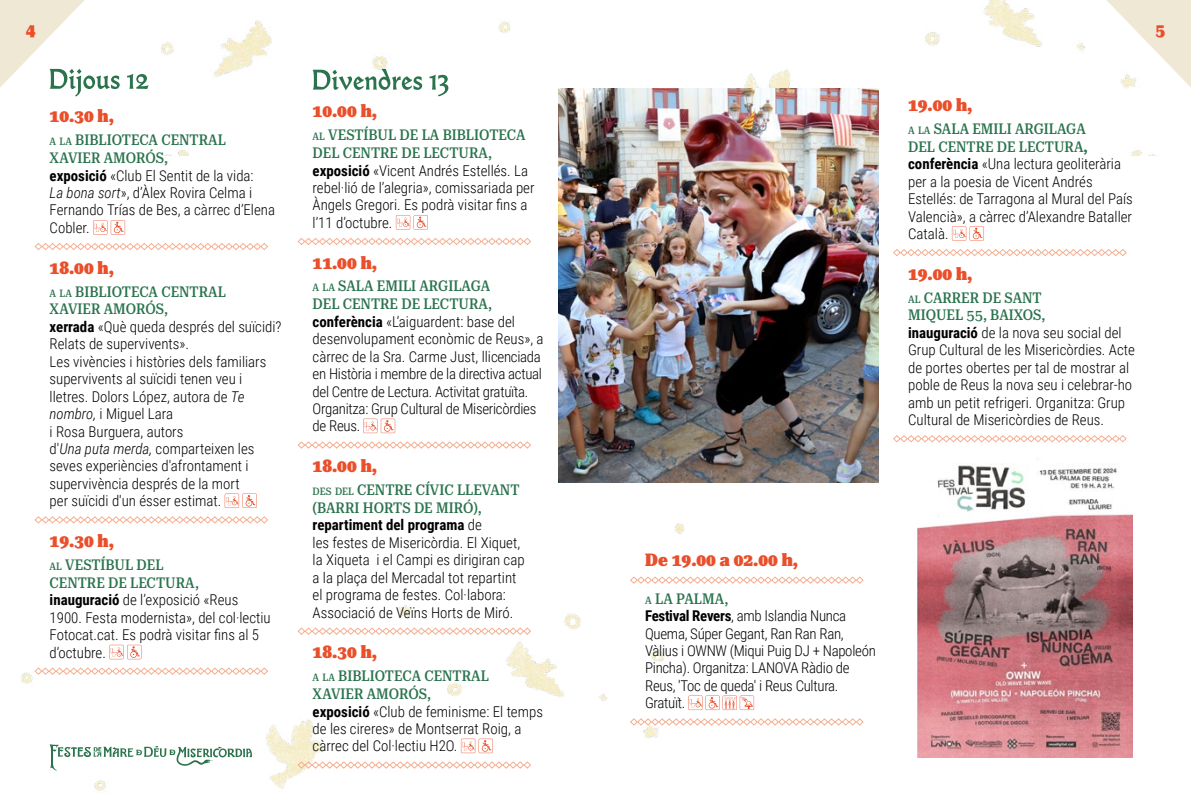
<style>
.page{position:relative;width:1191px;height:794px;background:#fff}
.page>*{position:absolute;margin:0;border:0;box-sizing:border-box;transform-origin:0 0}
.t1{font:900 17.5px "Roboto Serif 28 pt Condensed";color:#e94f2a}
.t2{font:300 14.88px/17.5px "Roboto Condensed";color:#000}
.t3{font:300 14.88px/17.5px "Roboto Condensed";letter-spacing:-.02em;color:#000}
.t4{font:500 14.88px/17.8px "Roboto Serif 28 pt Condensed";color:#2a734d}
.t5{font:500 10.33px "Roboto Serif 28 pt Condensed";color:#2a734d}
.s1{font-size:10.33px}
.s2{font-weight:700}
.s3{font-style:italic}
</style>
<div class="page">
<img style="left:21px;top:382px;width:734px;height:409px">
<img style="left:161px;top:0;width:993px;height:155px">
<svg style="left:1092px;top:0;width:99px;height:103px"></svg>
<svg style="left:34px;top:243px;width:234px;height:7px"></svg>
<svg style="left:34px;top:516px;width:234px;height:8px"></svg>
<svg style="left:34px;top:667px;width:234px;height:8px"></svg>
<svg style="left:0;top:0;width:120px;height:97px"></svg>
<svg style="left:127px;top:74px;width:22px;height:15px"></svg>
<svg style="left:93px;top:220px;width:32px;height:15px"></svg>
<svg style="left:225px;top:493px;width:32px;height:15px"></svg>
<svg style="left:109px;top:645px;width:32px;height:14px"></svg>
<svg style="left:297px;top:238px;width:234px;height:7px"></svg>
<svg style="left:297px;top:441px;width:234px;height:8px"></svg>
<svg style="left:297px;top:627px;width:234px;height:8px"></svg>
<svg style="left:297px;top:761px;width:234px;height:8px"></svg>
<svg style="left:313px;top:69px;width:109px;height:21px"></svg>
<svg style="left:429px;top:75px;width:19px;height:21px"></svg>
<svg style="left:396px;top:215px;width:32px;height:14px"></svg>
<svg style="left:363px;top:419px;width:32px;height:14px"></svg>
<svg style="left:461px;top:738px;width:32px;height:15px"></svg>
<svg style="left:630px;top:576px;width:234px;height:8px"></svg>
<svg style="left:630px;top:718px;width:234px;height:8px"></svg>
<svg style="left:688px;top:695px;width:66px;height:15px"></svg>
<svg style="left:893px;top:249px;width:233px;height:7px"></svg>
<svg style="left:893px;top:435px;width:233px;height:8px"></svg>
<svg style="left:952px;top:226px;width:32px;height:15px"></svg>
<img style="left:559px;top:88px;width:319px;height:395px">
<img style="left:917px;top:458px;width:215px;height:299px">
<svg style="left:50px;top:744px;width:202px;height:26px"></svg>
<p class="t1" style="left:26px;top:15px;width:11px">4</p>
<p class="t1" style="left:1155px;top:15px;width:11px">5</p>
<p class="t1" style="left:50px;top:102px;width:66px">10.30 h,</p>
<p class="t4" style="left:50px;top:130px;width:169px"><span class="s1">A LA</span> BIBLIOTECA CENTRAL<br>XAVIER AMORÓS,</p>
<p class="t2" style="left:50px;top:166px;width:227px"><span class="s2">exposició</span> «Club El Sentit de la vida:<br><span class="s3">La bona sort</span>», d’Àlex Rovira Celma i<br>Fernando Trías de Bes, a càrrec d’Elena<br>Cobler.</p>
<p class="t1" style="left:50px;top:253px;width:66px">18.00 h,</p>
<p class="t4" style="left:50px;top:281px;width:169px"><span class="s1">A LA</span> BIBLIOTECA CENTRAL<br>XAVIER AMORÓS,</p>
<p class="t2" style="left:50px;top:317px;width:233px"><span class="s2">xerrada</span> «Què queda després del suïcidi?<br>Relats de supervivents».<br>Les vivències i històries dels familiars supervivents al suïcidi tenen veu i lletres. Dolors López, autora de <span class="s3">Te nombro,</span> i Miguel Lara<br>i Rosa Burguera, autors<br>d'<span class="s3">Una puta merda,</span> comparteixen les seves experiències d'afrontament i supervivència després de la mort<br>per suïcidi d'un ésser estimat.</p>
<p class="t1" style="left:50px;top:526px;width:66px">19.30 h,</p>
<p class="t4" style="left:50px;top:554px;width:151px"><span class="s1">AL</span> VESTÍBUL DEL<br>CENTRE DE LECTURA,</p>
<p class="t2" style="left:50px;top:590px;width:223px"><span class="s2">inauguració</span> de l’exposició «Reus<br>1900. Festa modernista», del col·lectiu<br>Fotocat.cat. Es podrà visitar fins al 5 d’octubre.</p>
<p class="t1" style="left:313px;top:97px;width:66px">10.00 h,</p>
<p class="t4" style="left:313px;top:125px;width:214px"><span class="s1">AL</span> VESTÍBUL DE LA BIBLIOTECA<br>DEL CENTRE DE LECTURA,</p>
<p class="t2" style="left:313px;top:161px;width:223px"><span class="s2">exposició</span> «Vicent Andrés Estellés. La rebel·lió de l’alegria», comissariada per Àngels Gregori. Es podrà visitar fins a l’11 d’octubre.</p>
<p class="t1" style="left:313px;top:248px;width:66px">11.00 h,</p>
<p class="t4" style="left:313px;top:276px;width:44px"><span class="s1">A LA</span> SALA</p>
<p class="t4" style="left:313px;top:276px;width:181px;text-align:right">EMILI ARGILAGA<br>DEL CENTRE DE LECTURA,</p>
<p class="t3" style="left:313px;top:312px;width:232px"><span class="s2">conferència</span> «L’aiguardent: base del desenvolupament econòmic de Reus», a càrrec de la Sra. Carme Just, llicenciada en Història i membre de la directiva actual del Centre de Lectura. Activitat gratuïta.<br>Organitza: Grup Cultural de Misericòrdies de Reus.</p>
<p class="t1" style="left:313px;top:451px;width:66px">18.00 h,</p>
<p class="t5" style="left:313px;top:483px;width:8px">DES</p>
<p class="t4" style="left:313px;top:480px;width:208px;text-indent:22px"><span class="s1">DEL</span> CENTRE CÍVIC LLEVANT (BARRI HORTS DE MIRÓ),</p>
<p class="t2" style="left:313px;top:516px;width:213px"><span class="s2">repartiment del programa</span> de<br>les festes de Misericòrdia. El Xiquet, la Xiqueta i el Campi es dirigiran cap a la plaça del Mercadal tot repartint el programa de festes. Col·labora:<br>Associació de Veïns Horts de Miró.</p>
<p class="t1" style="left:313px;top:637px;width:66px">18.30 h,</p>
<p class="t4" style="left:313px;top:666px;width:169px"><span class="s1">A LA</span> BIBLIOTECA CENTRAL<br>XAVIER AMORÓS,</p>
<p class="t2" style="left:313px;top:702px;width:232px"><span class="s2">exposició</span> «Club de feminisme: El temps de les cireres» de Montserrat Roig, a càrrec del Col·lectiu H2O.</p>
<p class="t1" style="left:908px;top:90px;width:66px">19.00 h,</p>
<p class="t4" style="left:908px;top:119px;width:44px"><span class="s1">A LA</span> SALA</p>
<p class="t4" style="left:908px;top:119px;width:181px;text-align:right">EMILI ARGILAGA<br>DEL CENTRE DE LECTURA<span class="s2">,</span></p>
<p class="t2" style="left:908px;top:155px;width:226px"><span class="s2">conferència</span> «Una lectura geoliterària per a la poesia de Vicent Andrés<br>Estellés: de Tarragona al Mural del País<br>Valencià», a càrrec d’Alexandre Bataller<br>Català.</p>
<p class="t1" style="left:908px;top:259px;width:66px">19.00 h,</p>
<p class="t4" style="left:908px;top:287px;width:139px"><span class="s1">AL</span> CARRER DE SANT<br>MIQUEL 55, BAIXOS,</p>
<p class="t2" style="left:908px;top:323px;width:228px"><span class="s2">inauguració</span> de la nova seu social del Grup Cultural de les Misericòrdies. Acte de portes obertes per tal de mostrar al poble de Reus la nova seu i celebrar-ho amb un petit refrigeri. Organitza: Grup Cultural de Misericòrdies de Reus.</p>
<p class="t1" style="left:645px;top:545px;width:155px">De 19.00 a 02.00 h,</p>
<p class="t4" style="left:645px;top:588px;width:85px"><span class="s1">A</span> LA PALMA,</p>
<p class="t3" style="left:645px;top:606px;width:232px"><span class="s2">Festival Revers</span>, amb Islandia Nunca<br>Quema, Súper Gegant, Ran Ran Ran,<br>Vàlius i OWNW (Miqui Puig DJ + Napoleón<br>Pincha). Organitza: LANOVA Ràdio de<br>Reus, 'Toc de queda' i Reus Cultura.<br>Gratuït.</p>
</div>
